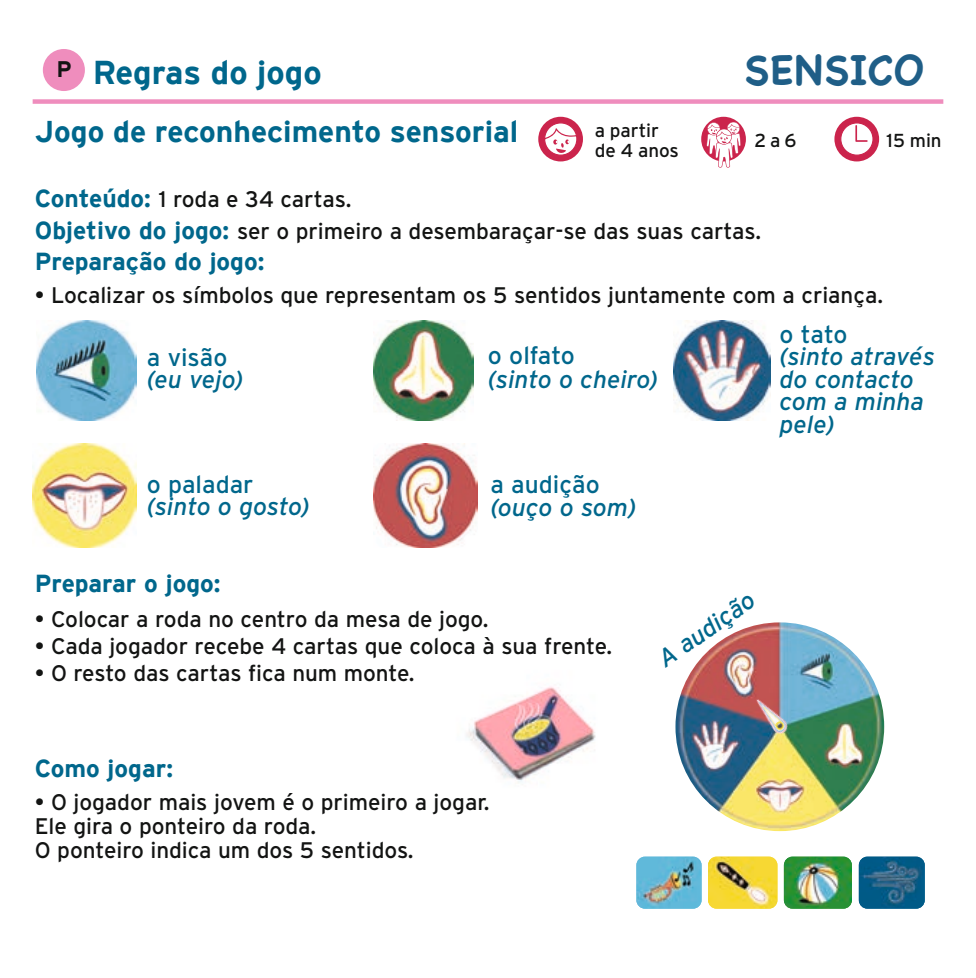
<style>
.page{position:relative;width:976px;height:978px;background:#fff}
.page>*{position:absolute;margin:0;border:0;box-sizing:border-box;transform-origin:0 0}
.t1{font:700 42px "Chalkboard SE";letter-spacing:.005em;color:#1f5e87}
.t2{font:700 33px "Interstate";color:#00678c}
.t3{font:700 30px "Interstate";color:#00678c}
.t4{font:italic 24.6px/22.5px "Interstate";color:#00678c}
.t5{font:700 24.6px "Interstate";color:#00678c}
.t6{font:24.6px "Interstate";color:#00678c}
.t7{font:22.5px/24px "Interstate";letter-spacing:-.005em;color:#131413}
.t8{font:700 22.5px "Interstate";color:#131413}
.t9{font:18.9px/20.1px "Interstate";letter-spacing:-.005em;color:#131413}
.s1{font-weight:700;font-size:24.6px;color:#00678c}
</style>
<div class="page">
<div style="left:43px;top:49px;width:42px;height:42px;background:#ef8dbd;border-radius:50%"></div>
<div style="left:33px;top:99px;width:910px;height:5px;background:#ef8dbd"></div>
<div style="left:538px;top:117px;width:44px;height:44px;background:#cb244c;border-radius:50%"></div>
<svg style="left:544px;top:122px;width:33px;height:34px"></svg>
<div style="left:701px;top:117px;width:44px;height:44px;background:#cb244c;border-radius:50%"></div>
<svg style="left:706px;top:122px;width:34px;height:45px"></svg>
<div style="left:834px;top:117px;width:44px;height:44px;background:#cb244c;border-radius:50%"></div>
<svg style="left:839px;top:122px;width:34px;height:34px"></svg>
<img style="left:467px;top:686px;width:129px;height:96px">
<img style="left:37px;top:320px;width:99px;height:100px">
<img style="left:373px;top:320px;width:100px;height:100px">
<img style="left:33px;top:443px;width:103px;height:104px">
<img style="left:373px;top:443px;width:104px;height:104px">
<img style="left:673px;top:320px;width:97px;height:100px">
<img style="left:783px;top:856px;width:68px;height:52px">
<svg style="left:858px;top:856px;width:66px;height:52px;background:#1c648b"></svg>
<svg style="left:708px;top:856px;width:69px;height:52px;background:#e4ca44"></svg>
<img style="left:636px;top:856px;width:65px;height:52px">
<img style="left:675px;top:622px;width:208px;height:208px;border-radius:104px">
<img style="left:738px;top:686px;width:63px;height:65px">
<p class="t8" style="left:57px;top:56px;width:17px">P</p>
<h2 class="t2" style="left:93px;top:54px;width:230px">Regras do jogo</h2>
<h3 class="t3" style="left:35px;top:115px;width:485px">Jogo de reconhecimento sensorial</h3>
<h1 class="t1" style="left:743px;top:45px;width:182px">SENSICO</h1>
<p class="t9" style="left:594px;top:120px;width:86px">a partir de 4 anos</p>
<p class="t9" style="left:754px;top:130px;width:44px">2 a 6</p>
<p class="t9" style="left:886px;top:130px;width:56px">15 min</p>
<p class="t7" style="left:35px;top:182px;width:727px;line-height:32.4px"><span class="s1">Conteúdo:</span> 1 roda e 34 cartas.<br><span class="s1">Objetivo do jogo:</span> ser o primeiro a desembaraçar-se das suas cartas.</p>
<p class="t5" style="left:35px;top:248px;width:231px">Preparação do jogo:</p>
<p class="t7" style="left:35px;top:282px;width:849px">• Localizar os símbolos que representam os 5 sentidos juntamente com a criança.</p>
<p class="t6" style="left:147px;top:343px;width:82px">a visão</p>
<p class="t4" style="left:147px;top:368px;width:98px">(eu vejo)</p>
<p class="t6" style="left:147px;top:470px;width:108px">o paladar</p>
<p class="t4" style="left:147px;top:495px;width:164px">(sinto o gosto)</p>
<p class="t6" style="left:488px;top:341px;width:88px">o olfato</p>
<p class="t4" style="left:488px;top:367px;width:171px">(sinto o cheiro)</p>
<p class="t6" style="left:490px;top:471px;width:111px">a audição</p>
<p class="t4" style="left:490px;top:495px;width:147px">(ouço o som)</p>
<p class="t5" style="left:35px;top:569px;width:187px">Preparar o jogo:</p>
<p class="t7" style="left:35px;top:606px;width:455px">• Colocar a roda no centro da mesa de jogo.</p>
<p class="t7" style="left:35px;top:633px;width:579px">• Cada jogador recebe 4 cartas que coloca à sua frente.</p>
<p class="t7" style="left:35px;top:660px;width:381px">• O resto das cartas fica num monte.</p>
<p class="t4" style="left:653px;top:651px;width:114px;rotate:-35deg">A audição</p>
<p class="t6" style="left:779px;top:320px;width:69px">o tato</p>
<p class="t4" style="left:779px;top:345px;width:157px">(sinto através do contacto com a minha pele)</p>
<p class="t5" style="left:35px;top:754px;width:140px">Como jogar:</p>
<p class="t7" style="left:35px;top:789px;width:456px">• O jogador mais jovem é o primeiro a jogar.<br>Ele gira o ponteiro da roda.<br>O ponteiro indica um dos 5 sentidos.</p>
</div>
